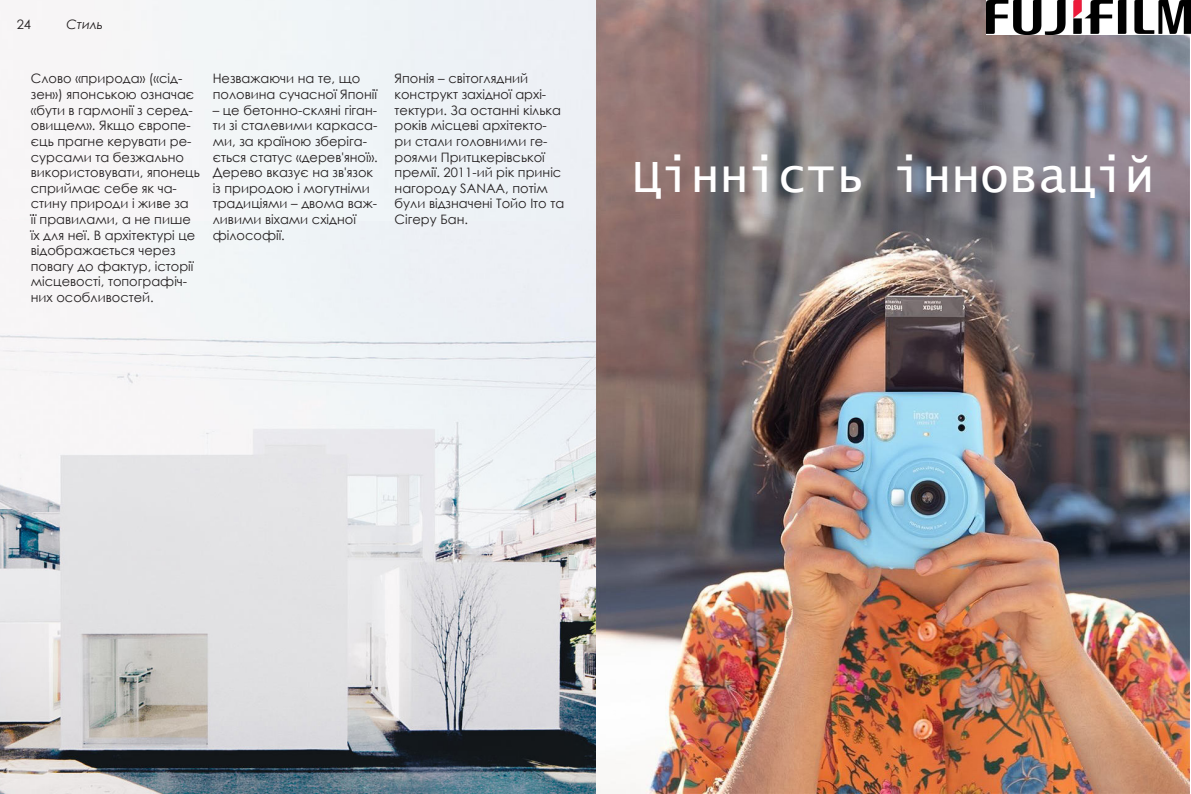
<style>
.page{position:relative;width:1191px;height:794px;background:#fff}
.page>*{position:absolute;margin:0;border:0;box-sizing:border-box;transform-origin:0 0}
.t1{font:48px "Lucida Console";color:#fff}
.t2{font:13px/15.6px "Century Gothic";color:#231f20}
.t3{font:italic 13px "Century Gothic";color:#231f20}
</style>
<div class="page">
<img style="left:0;top:0;width:1189px;height:794px">
<img style="left:986px;top:0;width:205px;height:34px">
<p class="t2" style="left:17px;top:16px;width:16px">24</p>
<p class="t3" style="left:66px;top:15px;width:38px">Стиль</p>
<p class="t2" style="left:31px;top:71px;width:171px">Слово «природа» («сід&shy;зен») японською означає «бути в гармонії з серед&shy;овищем». Якщо європе&shy;єць прагне керувати ре&shy;сурсами та безжально використовувати, японець cприймає себе як ча&shy;стину природи і живе за<br>її правилами, а не пише їх для неї. В архітектурі це відображається через повагу до фактур, історії місцевості, топографіч&shy;них особливостей.</p>
<p class="t2" style="left:394px;top:71px;width:171px">Японія – світоглядний конструкт західної архі&shy;тектури. За останні кілька років місцеві архітекто&shy;ри стали головними ге&shy;роями Притцкерівської премії. 2011-ий рік приніс нагороду SANAA, потім були відзначені Тойо Іто та<br>Сігеру Бан.</p>
<p class="t2" style="left:213px;top:71px;width:166px">Незважаючи на те, що половина сучасної Японії</p>
<p class="t2" style="left:213px;top:102px;width:167px">– це бетонно-скляні гіган&shy;ти зі сталевими каркаса&shy;ми, за країною зберіга&shy;ється статус «дерев'яної».<br>Дерево вказує на зв'язок із природою і могутніми традиціями – двома важ&shy;ливими віхами східної філософії.</p>
<p class="t1" style="left:633px;top:154px;width:522px">Цінність інновацій</p>
</div>
